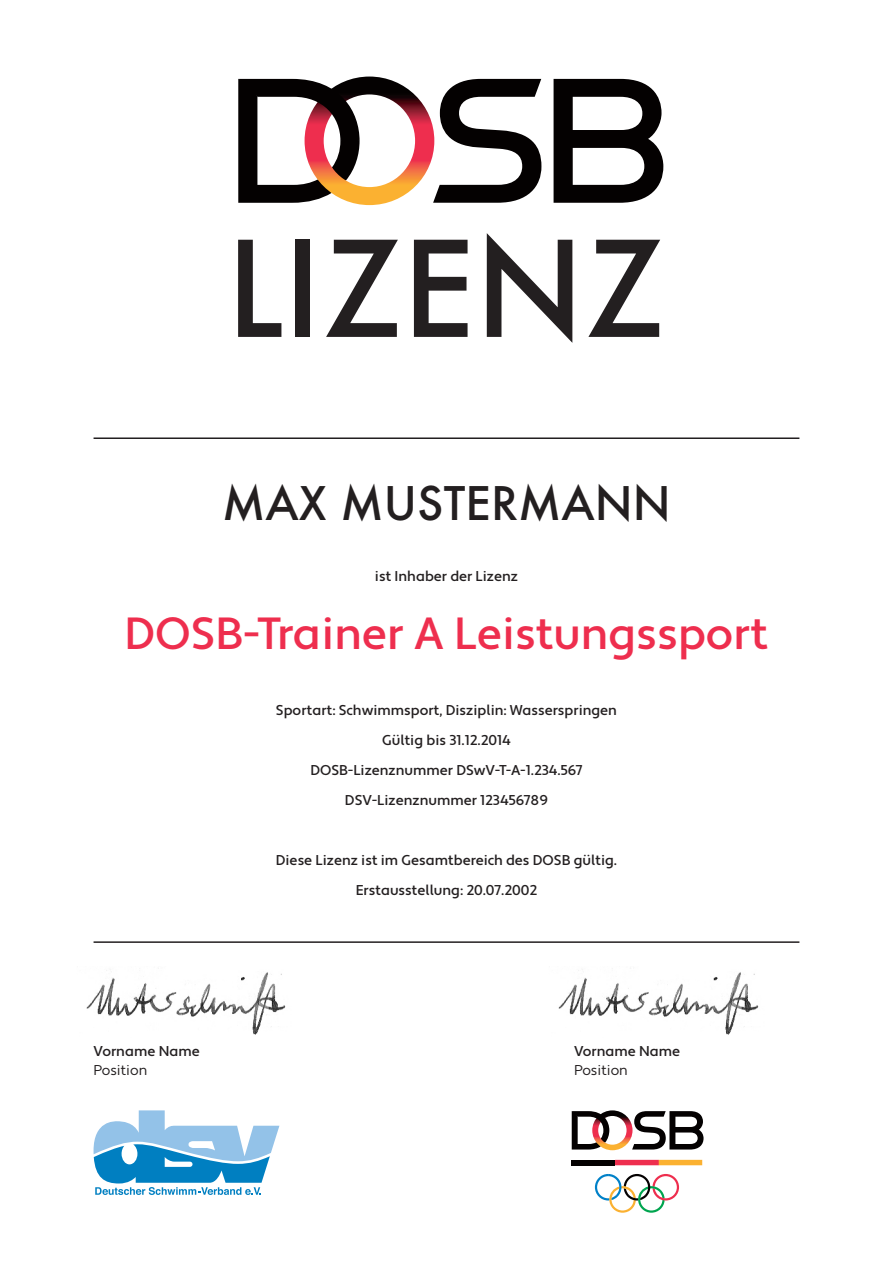
<style>
.page{position:relative;width:893px;height:1263px;background:#fff}
.page>*{position:absolute;margin:0;border:0;box-sizing:border-box;transform-origin:0 0}
.Ernennung_Unten_9_5p{font:500 45px "Apertura";color:#ee2e4e}
.Subjekt_30_29{font:500 45px "Futura ND";color:#231f20}
.Ernennung_Unten_9_5p-2{font:500 14.25px/30px "Apertura";color:#231f20;text-align:center}
.Datum_Name_9_5_13pt{font:500 14.25px "Apertura";color:#231f20}
.Datum_Name_9_5_13pt-2{font:14.25px "Apertura";color:#231f20}
</style>
<div class="page">
<svg style="left:595px;top:1174px;width:84px;height:39px"></svg>
<svg style="left:615px;top:1160px;width:87px;height:5px"></svg>
<div style="left:572px;top:1160px;width:43px;height:5px;background:#040101"></div>
<svg style="left:572px;top:1110px;width:131px;height:40px"></svg>
<img style="left:558px;top:970px;width:201px;height:65px">
<img style="left:86px;top:970px;width:200px;height:65px">
<hr style="left:94px;top:437px;width:705px;height:2px;background:#231f20">
<hr style="left:94px;top:941px;width:705px;height:2px;background:#231f20">
<svg style="left:554px;top:79px;width:109px;height:124px"></svg>
<svg style="left:238px;top:77px;width:303px;height:128px"></svg>
<svg style="left:238px;top:240px;width:43px;height:97px"></svg>
<div style="left:295px;top:240px;width:15px;height:97px;background:#231f20"></div>
<svg style="left:326px;top:240px;width:72px;height:97px"></svg>
<svg style="left:414px;top:240px;width:54px;height:97px"></svg>
<svg style="left:487px;top:233px;width:85px;height:110px"></svg>
<svg style="left:588px;top:240px;width:72px;height:97px"></svg>
<svg style="left:94px;top:1110px;width:185px;height:85px"></svg>
<p class="Subjekt_30_29" style="left:222px;top:473px;width:450px">MAX MUSTERMANN</p>
<p class="Ernennung_Unten_9_5p-2" style="left:375px;top:562px;width:145px">ist Inhaber der Lizenz</p>
<p class="Ernennung_Unten_9_5p" style="left:125px;top:606px;width:645px">DOSB-Trainer A Leistungssport</p>
<p class="Ernennung_Unten_9_5p-2" style="left:276px;top:695px;width:342px">Sportart: Schwimmsport, Disziplin: Wasserspringen Gültig bis 31.12.2014<br>DOSB-Lizenznummer DSwV-T-A-1.234.567<br>DSV-Lizenznummer 123456789</p>
<p class="Ernennung_Unten_9_5p-2" style="left:276px;top:845px;width:343px">Diese Lizenz ist im Gesamtbereich des DOSB gültig.</p>
<p class="Ernennung_Unten_9_5p-2" style="left:356px;top:875px;width:183px">Erstausstellung: 20.07.2002</p>
<p class="Datum_Name_9_5_13pt" style="left:94px;top:1042px;width:108px">Vorname Name</p>
<p class="Datum_Name_9_5_13pt" style="left:574px;top:1042px;width:108px">Vorname Name</p>
<p class="Datum_Name_9_5_13pt-2" style="left:94px;top:1062px;width:55px">Position</p>
<p class="Datum_Name_9_5_13pt-2" style="left:574px;top:1062px;width:55px">Position</p>
</div>
